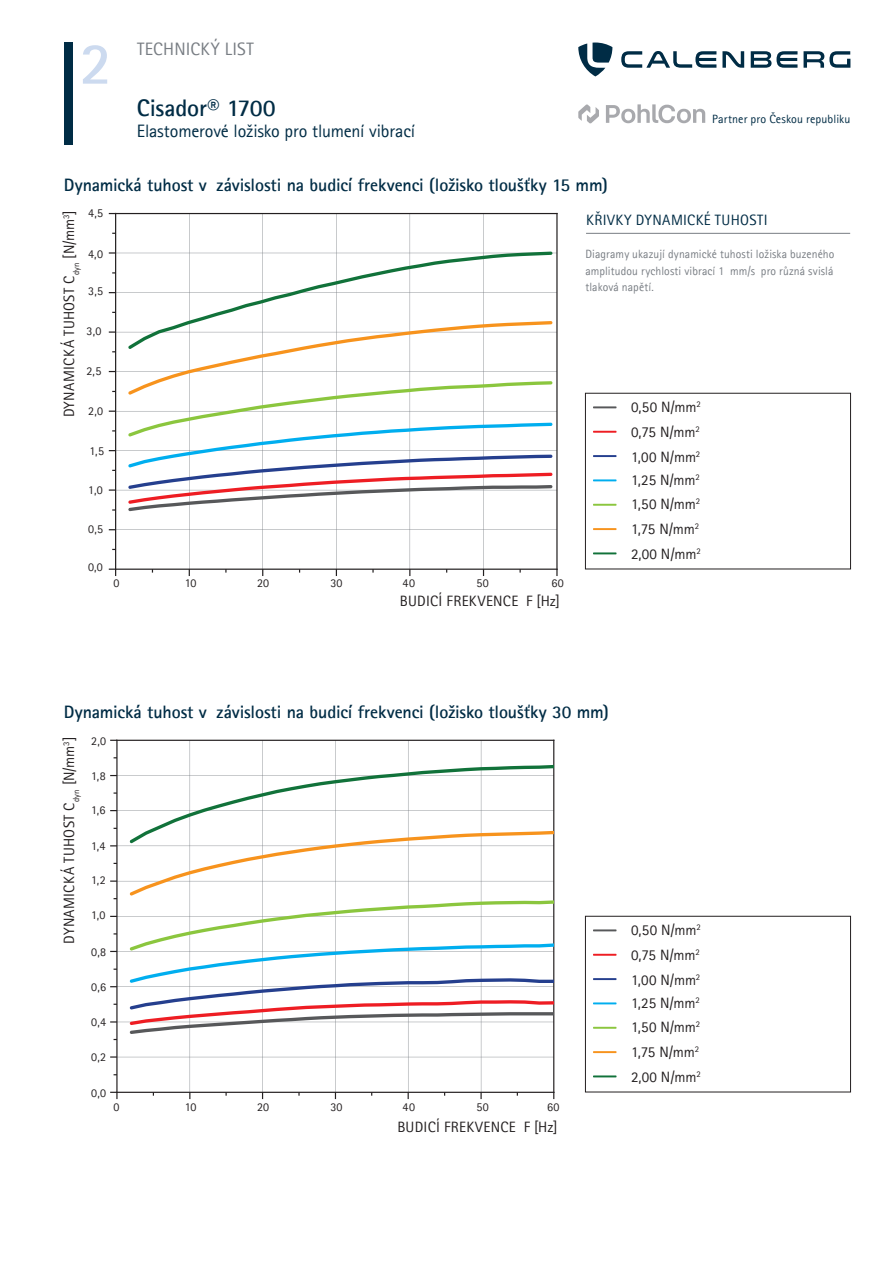
<style>
.page{position:relative;width:893px;height:1263px;background:#fff}
.page>*{position:absolute;margin:0;border:0;box-sizing:border-box;transform-origin:0 0}
.t1{font:700 59.55px "Agfa Rotis Sans Serif PRO";color:#ccdaef}
.t2{font:700 24px "Agfa Rotis Sans Serif PRO";letter-spacing:-.005em;color:#002c45}
.t3{font:700 18px "Agfa Rotis Sans Serif PRO";letter-spacing:-.01em;color:#002c45}
.t4{font:18px "Agfa Rotis Sans Serif PRO";letter-spacing:-.01em;color:#002c45}
.t5{font:18px "Agfa Rotis Sans Serif PRO";letter-spacing:.015em;color:#787d83}
.t6{font:15px "Agfa Rotis Sans Serif PRO";letter-spacing:.015em;color:#231f20}
.t7{font:15px "Agfa Rotis Sans Serif PRO";letter-spacing:.025em;color:#002c45}
.t8{font:12px/16.5px "Agfa Rotis Sans Serif PRO";letter-spacing:.01em;color:#787d83;text-align:justify}
.t9{font:12px "Agfa Rotis Sans Serif PRO";letter-spacing:.025em;color:#231f20}
.t10{font:12px "Agfa Rotis Sans Serif PRO";letter-spacing:.01em;color:#002c45}
</style>
<div class="page">
<div style="left:64px;top:43px;width:8px;height:102px;background:#002c45"></div>
<svg style="left:621px;top:51px;width:229px;height:17px"></svg>
<svg style="left:578px;top:43px;width:34px;height:33px"></svg>
<svg style="left:578px;top:104px;width:127px;height:19px"></svg>
<hr style="left:593px;top:406px;width:23px;height:2px;background:#57585a">
<hr style="left:593px;top:929px;width:23px;height:2px;background:#57585a">
<hr style="left:593px;top:431px;width:23px;height:2px;background:#ee1d23">
<hr style="left:593px;top:954px;width:23px;height:2px;background:#ee1d23">
<hr style="left:593px;top:455px;width:23px;height:2px;background:#253f8e">
<hr style="left:593px;top:978px;width:23px;height:2px;background:#253f8e">
<hr style="left:593px;top:479px;width:23px;height:2px;background:#00aeef">
<hr style="left:593px;top:1002px;width:23px;height:2px;background:#00aeef">
<hr style="left:593px;top:504px;width:23px;height:2px;background:#8bc63e">
<hr style="left:593px;top:1027px;width:23px;height:2px;background:#8bc63e">
<hr style="left:593px;top:528px;width:23px;height:2px;background:#f7931d">
<hr style="left:593px;top:1051px;width:23px;height:2px;background:#f7931d">
<hr style="left:593px;top:552px;width:23px;height:2px;background:#11723a">
<hr style="left:593px;top:1075px;width:23px;height:2px;background:#11723a">
<hr style="left:586px;top:233px;width:264px;height:1px;background:#787d83">
<div style="left:585px;top:393px;width:266px;height:176px;border:1px solid #231f20"></div>
<div style="left:585px;top:916px;width:266px;height:176px;border:1px solid #231f20"></div>
<svg style="left:118px;top:741px;width:435px;height:351px"></svg>
<hr style="left:116px;top:1092px;width:438px;height:1px;background:#231f20">
<hr style="left:116px;top:740px;width:438px;height:1px;background:#231f20">
<svg style="left:480px;top:1092px;width:2px;height:7px"></svg>
<hr style="left:553px;top:740px;width:1px;height:353px;background:#231f20">
<hr style="left:116px;top:740px;width:2px;height:353px;background:#231f20">
<svg style="left:110px;top:1092px;width:8px;height:7px"></svg>
<svg style="left:110px;top:1056px;width:7px;height:2px"></svg>
<svg style="left:110px;top:880px;width:7px;height:2px"></svg>
<svg style="left:130px;top:765px;width:424px;height:269px"></svg>
<svg style="left:116px;top:214px;width:440px;height:355px"></svg>
<hr style="left:115px;top:569px;width:443px;height:1px;background:#231f20">
<hr style="left:115px;top:213px;width:443px;height:1px;background:#231f20">
<svg style="left:556px;top:570px;width:2px;height:6px"></svg>
<hr style="left:556px;top:213px;width:2px;height:357px;background:#231f20">
<hr style="left:115px;top:213px;width:1px;height:357px;background:#231f20">
<svg style="left:109px;top:569px;width:7px;height:7px"></svg>
<svg style="left:109px;top:489px;width:6px;height:2px"></svg>
<svg style="left:109px;top:331px;width:6px;height:2px"></svg>
<svg style="left:109px;top:252px;width:6px;height:2px"></svg>
<svg style="left:128px;top:252px;width:424px;height:259px"></svg>
<h1 class="t1" style="left:80px;top:26px;width:34px">2</h1>
<p class="t5" style="left:137px;top:38px;width:118px">TECHNICKÝ LIST</p>
<h2 class="t2" style="left:137px;top:92px;width:140px">Cisador® 1700</h2>
<p class="t4" style="left:137px;top:121px;width:280px">Elastomerové ložisko pro tlumení vibrací</p>
<p class="t3" style="left:64px;top:174px;width:545px">Dynamická tuhost v závislosti na budicí frekvenci (ložisko tloušťky 15 mm)</p>
<p class="t10" style="left:712px;top:112px;width:140px">Partner pro Českou republiku</p>
<p class="t9" style="left:88px;top:206px;width:16px">4,5</p>
<p class="t6" style="left:60px;top:417px;width:209px;rotate:-90deg">DYNAMICKÁ TUHOST C<sub>dyn</sub> [N/mm<sup>3</sup>]</p>
<p class="t9" style="left:88px;top:247px;width:16px">4,0</p>
<p class="t9" style="left:88px;top:284px;width:16px">3,5</p>
<p class="t9" style="left:87px;top:323px;width:16px">3,0</p>
<p class="t9" style="left:87px;top:364px;width:16px">2,5</p>
<p class="t9" style="left:88px;top:404px;width:16px">2,0</p>
<p class="t9" style="left:90px;top:444px;width:16px">1,5</p>
<p class="t9" style="left:88px;top:482px;width:16px">1,0</p>
<p class="t9" style="left:88px;top:522px;width:16px">0,5</p>
<p class="t9" style="left:88px;top:560px;width:16px">0,0</p>
<p class="t9" style="left:113px;top:576px;width:7px">0</p>
<p class="t9" style="left:185px;top:576px;width:13px">10</p>
<p class="t9" style="left:257px;top:576px;width:14px">20</p>
<p class="t9" style="left:330px;top:576px;width:14px">30</p>
<p class="t7" style="left:586px;top:212px;width:183px">KŘIVKY DYNAMICKÉ TUHOSTI</p>
<p class="t8" style="left:585px;top:246px;width:251px">Diagramy ukazují dynamické tuhosti ložiska buzeného amplitudou rychlosti vibrací 1 mm/s pro různá svislá tlaková napětí.</p>
<p class="t9" style="left:403px;top:576px;width:14px">40</p>
<p class="t9" style="left:476px;top:576px;width:14px">50</p>
<p class="t9" style="left:551px;top:576px;width:14px">60</p>
<p class="t6" style="left:400px;top:592px;width:162px">BUDICÍ FREKVENCE F [Hz]</p>
<p class="t6" style="left:631px;top:398px;width:71px">0,50 N/mm<sup>2</sup></p>
<p class="t6" style="left:631px;top:423px;width:70px">0,75 N/mm<sup>2</sup></p>
<p class="t6" style="left:631px;top:448px;width:71px">1,00 N/mm<sup>2</sup></p>
<p class="t6" style="left:631px;top:471px;width:70px">1,25 N/mm<sup>2</sup></p>
<p class="t6" style="left:631px;top:495px;width:71px">1,50 N/mm<sup>2</sup></p>
<p class="t6" style="left:631px;top:520px;width:70px">1,75 N/mm<sup>2</sup></p>
<p class="t6" style="left:631px;top:545px;width:71px">2,00 N/mm<sup>2</sup></p>
<p class="t3" style="left:64px;top:701px;width:546px">Dynamická tuhost v závislosti na budicí frekvenci (ložisko tloušťky 30 mm)</p>
<p class="t6" style="left:60px;top:944px;width:209px;rotate:-90deg">DYNAMICKÁ TUHOST C<sub>dyn</sub> [N/mm<sup>3</sup>]</p>
<p class="t9" style="left:91px;top:734px;width:16px">2,0</p>
<p class="t9" style="left:91px;top:768px;width:16px">1,8</p>
<p class="t9" style="left:91px;top:803px;width:16px">1,6</p>
<p class="t9" style="left:91px;top:839px;width:16px">1,4</p>
<p class="t9" style="left:91px;top:873px;width:16px">1,2</p>
<p class="t9" style="left:91px;top:908px;width:16px">1,0</p>
<p class="t9" style="left:91px;top:944px;width:16px">0,8</p>
<p class="t9" style="left:91px;top:979px;width:16px">0,6</p>
<p class="t9" style="left:91px;top:1015px;width:16px">0,4</p>
<p class="t9" style="left:91px;top:1050px;width:16px">0,2</p>
<p class="t9" style="left:91px;top:1085px;width:16px">0,0</p>
<p class="t9" style="left:113px;top:1099px;width:7px">0</p>
<p class="t9" style="left:185px;top:1099px;width:13px">10</p>
<p class="t9" style="left:257px;top:1099px;width:14px">20</p>
<p class="t9" style="left:330px;top:1099px;width:14px">30</p>
<p class="t9" style="left:403px;top:1099px;width:14px">40</p>
<p class="t9" style="left:476px;top:1099px;width:14px">50</p>
<p class="t9" style="left:547px;top:1099px;width:14px">60</p>
<p class="t6" style="left:397px;top:1118px;width:162px">BUDICÍ FREKVENCE F [Hz]</p>
<p class="t6" style="left:631px;top:921px;width:71px">0,50 N/mm<sup>2</sup></p>
<p class="t6" style="left:631px;top:946px;width:70px">0,75 N/mm<sup>2</sup></p>
<p class="t6" style="left:631px;top:971px;width:71px">1,00 N/mm<sup>2</sup></p>
<p class="t6" style="left:631px;top:994px;width:70px">1,25 N/mm<sup>2</sup></p>
<p class="t6" style="left:631px;top:1018px;width:71px">1,50 N/mm<sup>2</sup></p>
<p class="t6" style="left:631px;top:1043px;width:70px">1,75 N/mm<sup>2</sup></p>
<p class="t6" style="left:631px;top:1068px;width:71px">2,00 N/mm<sup>2</sup></p>
</div>
